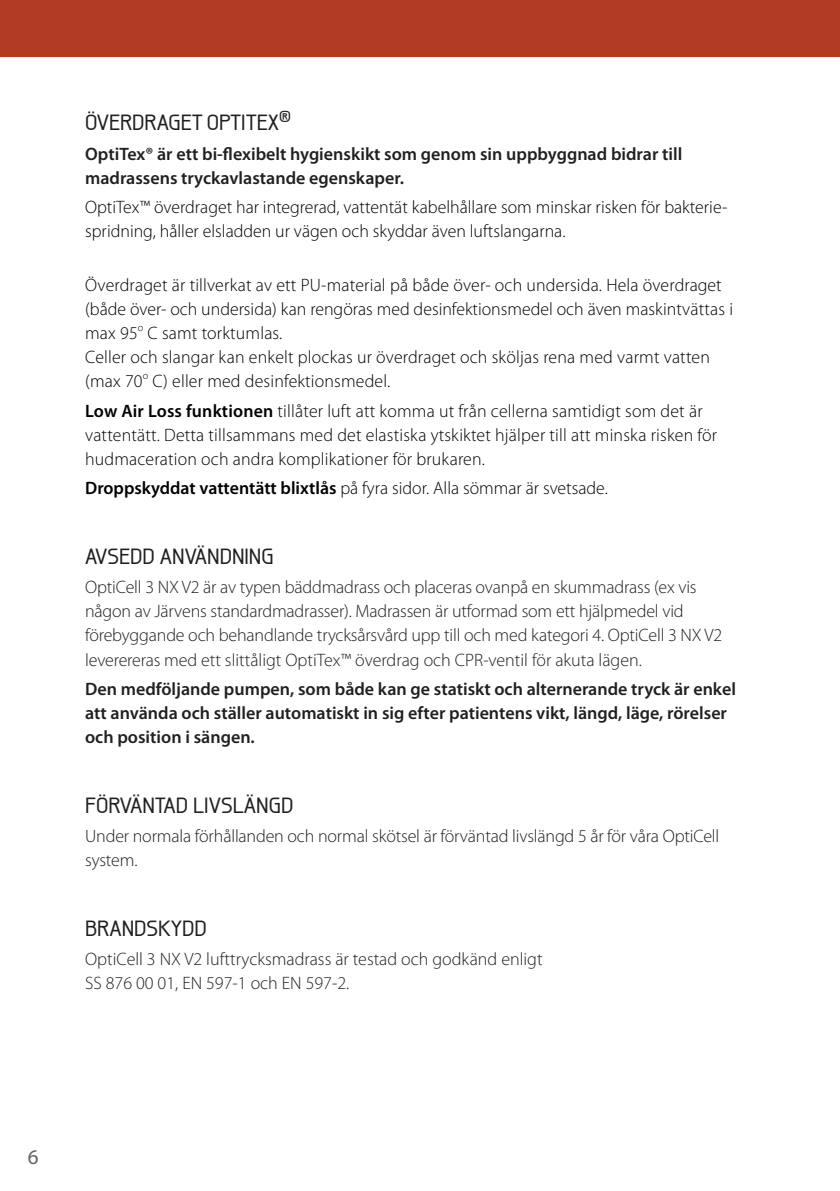
<style>
.page{position:relative;width:840px;height:1191px;background:#fff}
.page>*{position:absolute;margin:0;border:0;box-sizing:border-box;transform-origin:0 0}
.t1{font:500 22px "Galette";color:#221f1f}
.t2{font:21px "Myriad Pro";color:#626366}
.t3{font:300 18px/24px "Myriad Pro";letter-spacing:.01em;color:#010102}
.t4{font:300 18px/24px "Myriad Pro";letter-spacing:-.01em;color:#221f1f}
.t5{font:600 18px/24px "Myriad Pro";color:#221f1f}
.s1{font-weight:600}
</style>
<div class="page">
<div style="left:0;top:0;width:839px;height:57px;background:#b23c23"></div>
<p class="t1" style="left:85px;top:109px;width:207px">ÖVERDRAGET OPTITEX<sup>®</sup></p>
<p class="t5" style="left:85px;top:142px;width:598px">OptiTex® är ett bi-flexibelt hygienskikt som genom sin uppbyggnad bidrar till madrassens tryckavlastande egenskaper.</p>
<p class="t3" style="left:85px;top:195px;width:643px">OptiTex™ överdraget har integrerad, vattentät kabelhållare som minskar risken för bakterie&shy;spridning, håller elsladden ur vägen och skyddar även luftslangarna.</p>
<p class="t3" style="left:85px;top:273px;width:649px">Överdraget är tillverkat av ett PU-material på både över- och undersida. Hela överdraget (både över- och undersida) kan rengöras med desinfektionsmedel och även maskintvättas i max 95<sup>o</sup> C samt torktumlas.<br>Celler och slangar kan enkelt plockas ur överdraget och sköljas rena med varmt vatten (max 70<sup>o</sup> C) eller med desinfektionsmedel.</p>
<p class="t3" style="left:85px;top:399px;width:633px"><span class="s1">Low Air Loss funktionen</span> tillåter luft att komma ut från cellerna samtidigt som det är vattentätt. Detta tillsammans med det elastiska ytskiktet hjälper till att minska risken för hudmaceration och andra komplikationer för brukaren.</p>
<p class="t3" style="left:85px;top:476px;width:524px"><span class="s1">Droppskyddat vattentätt blixtlås</span> på fyra sidor. Alla sömmar är svetsade.</p>
<p class="t1" style="left:85px;top:542px;width:190px">AVSEDD ANVÄNDNING</p>
<p class="t4" style="left:85px;top:575px;width:638px">OptiCell 3 NX V2 är av typen bäddmadrass och placeras ovanpå en skummadrass (ex vis någon av Järvens standardmadrasser). Madrassen är utformad som ett hjälpmedel vid förebyggande och behandlande trycksårsvård upp till och med kategori 4. OptiCell 3 NX V2 leverereras med ett slittåligt OptiTex™ överdrag och CPR-ventil för akuta lägen.</p>
<p class="t5" style="left:85px;top:677px;width:652px">Den medföljande pumpen, som både kan ge statiskt och alternerande tryck är enkel att använda och ställer automatiskt in sig efter patientens vikt, längd, läge, rörelser och position i sängen.</p>
<p class="t1" style="left:85px;top:791px;width:210px">FÖRVÄNTAD LIVSLÄNGD</p>
<p class="t4" style="left:85px;top:824px;width:635px">Under normala förhållanden och normal skötsel är förväntad livslängd 5 år för våra OptiCell system.</p>
<p class="t1" style="left:85px;top:914px;width:123px">BRANDSKYDD</p>
<p class="t4" style="left:85px;top:947px;width:459px">OptiCell 3 NX V2 lufttrycksmadrass är testad och godkänd enligt<br>SS 876 00 01, EN 597-1 och EN 597-2.</p>
<p class="t2" style="left:28px;top:1148px;width:12px">6</p>
</div>
